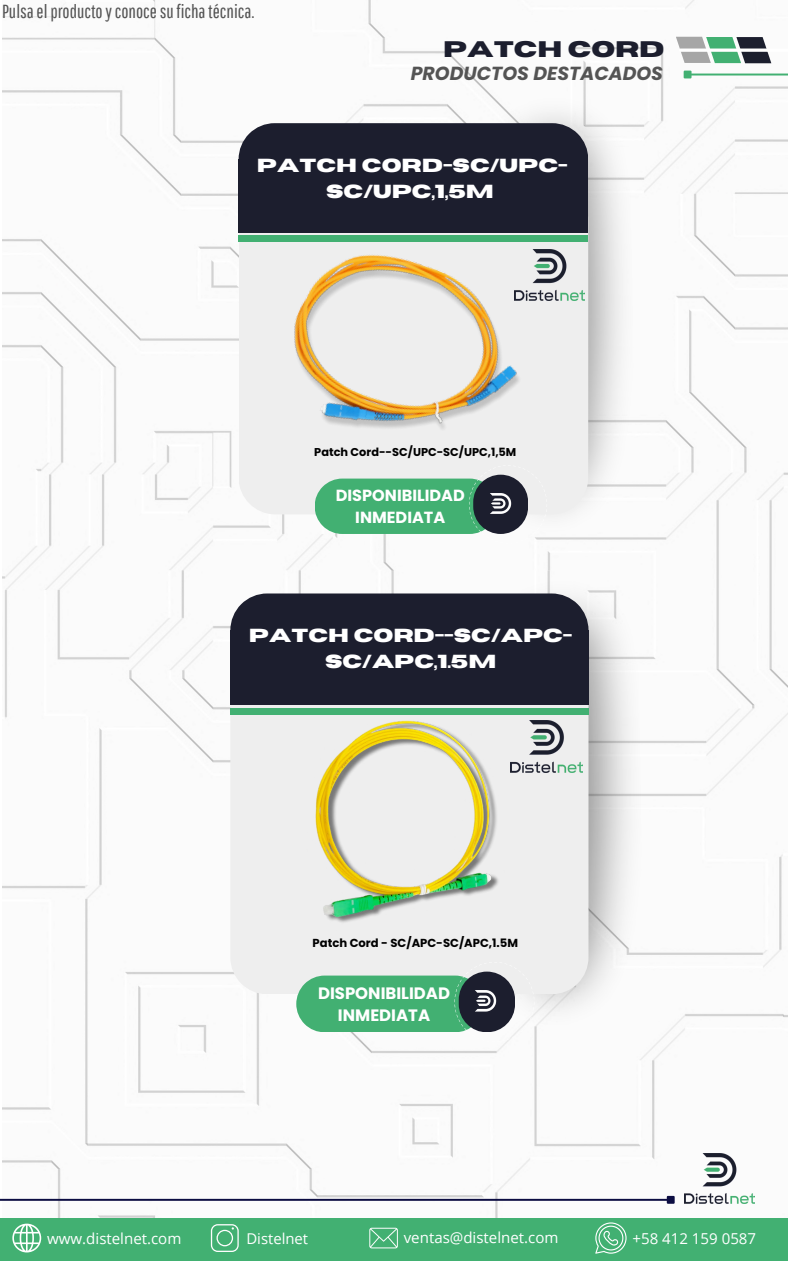
<style>
.page{position:relative;width:788px;height:1261px;background:#fff}
.page>*{position:absolute;margin:0;border:0;box-sizing:border-box;transform-origin:0 0}
.t1{font:700 22.4px "Horizon";color:#1c1e2e}
.t2{font:18.9px "Pathway Gothic One";color:#545454}
.t3{font:italic 700 18.9px "Poppins";color:#545454}
.t4{font:700 18.81px/26.2px "Horizon";color:#fff;text-align:center}
.t5{font:700 16.45px/22.3px "Poppins";color:#fff;text-align:center}
.t6{font:700 16.1px/21.8px "Poppins";color:#fff;text-align:center}
.t7{font:15.05px "Open Sans";color:#fff}
.t8{font:14.88px "Open Sans";color:#fff}
.t9{font:700 11.64px "Poppins";color:#000}
.t10{font:700 11.38px "Poppins";color:#000}
</style>
<div class="page">
<img style="left:2px;top:0;width:785px;height:1217px">
<div style="left:0;top:1217px;width:788px;height:43px;background:#42b072"></div>
<hr style="left:0;top:1198px;width:667px;height:2px;background:#0c0d42">
<div style="left:666px;top:1195px;width:8px;height:8px;border:2px solid #0c0d42"></div>
<img style="left:684px;top:1153px;width:70px;height:50px">
<svg style="left:675px;top:37px;width:61px;height:26px"></svg>
<img style="left:736px;top:37px;width:35px;height:26px">
<svg style="left:678px;top:48px;width:109px;height:4px"></svg>
<hr style="left:691px;top:73px;width:97px;height:2px;background:#42b072">
<div style="left:683px;top:71px;width:8px;height:7px;border:2px solid #42b072"></div>
<img style="left:493px;top:86px;width:144px;height:459px">
<div style="left:238px;top:183px;width:350px;height:331px;background:#eee;border-radius:37px"></div>
<div style="left:238px;top:235px;width:350px;height:6px;background:#42b072"></div>
<svg style="left:238px;top:123px;width:350px;height:36px;background:#262837"></svg>
<div style="left:238px;top:159px;width:350px;height:73px;background:#1c1e2e"></div>
<img style="left:242px;top:232px;width:323px;height:275px">
<img style="left:498px;top:568px;width:147px;height:471px">
<div style="left:230px;top:705px;width:358px;height:288px;background:#eee"></div>
<div style="left:230px;top:708px;width:358px;height:6px;background:#42b072"></div>
<svg style="left:230px;top:593px;width:358px;height:37px;background:#282a39"></svg>
<div style="left:230px;top:630px;width:358px;height:75px;background:#1c1e2e"></div>
<img style="left:514px;top:249px;width:70px;height:51px">
<img style="left:540px;top:720px;width:42px;height:52px">
<svg style="left:314px;top:465px;width:233px;height:78px"></svg>
<div style="left:473px;top:474px;width:55px;height:60px;background:#1c1e2e;border-radius:27px"></div>
<svg style="left:296px;top:961px;width:238px;height:80px"></svg>
<div style="left:458px;top:971px;width:57px;height:60px;background:#1c1e2e;border-radius:28px"></div>
<img style="left:286px;top:705px;width:254px;height:225px">
<svg style="left:12px;top:1223px;width:29px;height:29px"></svg>
<svg style="left:369px;top:1227px;width:29px;height:20px"></svg>
<svg style="left:595px;top:1222px;width:31px;height:31px"></svg>
<svg style="left:211px;top:1224px;width:27px;height:27px"></svg>
<img style="left:490px;top:493px;width:22px;height:21px">
<img style="left:475px;top:990px;width:22px;height:22px">
<p class="t2" style="left:2px;top:0;width:254px">Pulsaelproductoyconocesufichatécnica.</p>
<h1 class="t1" style="left:443px;top:38px;width:223px">PATCH CORD</h1>
<h2 class="t3" style="left:410px;top:61px;width:254px">PRODUCTOS DESTACADOS</h2>
<h3 class="t4" style="left:257px;top:153px;width:312px">PATCH CORD-SC/UPC-<br>SC/UPC,1,5M</h3>
<p class="t10" style="left:314px;top:444px;width:203px">Patch Cord--SC/UPC-SC/UPC,1,5M</p>
<p class="t6" style="left:336px;top:484px;width:130px">DISPONIBILIDAD<br>INMEDIATA</p>
<p class="t4" style="left:249px;top:622px;width:325px">PATCH CORD--SC/APC-<br>SC/APC,1.5M</p>
<h6 class="t9" style="left:312px;top:935px;width:207px">Patch Cord - SC/APC-SC/APC,1.5M</h6>
<p class="t5" style="left:318px;top:981px;width:133px">DISPONIBILIDAD<br>INMEDIATA</p>
<p class="t7" style="left:47px;top:1227px;width:136px">www.distelnet.com</p>
<h6 class="t8" style="left:246px;top:1227px;width:63px">Distelnet</h6>
<p class="t7" style="left:404px;top:1226px;width:156px">ventas@distelnet.com</p>
<p class="t7" style="left:632px;top:1227px;width:125px">+58 412 159 0587</p>
</div>
